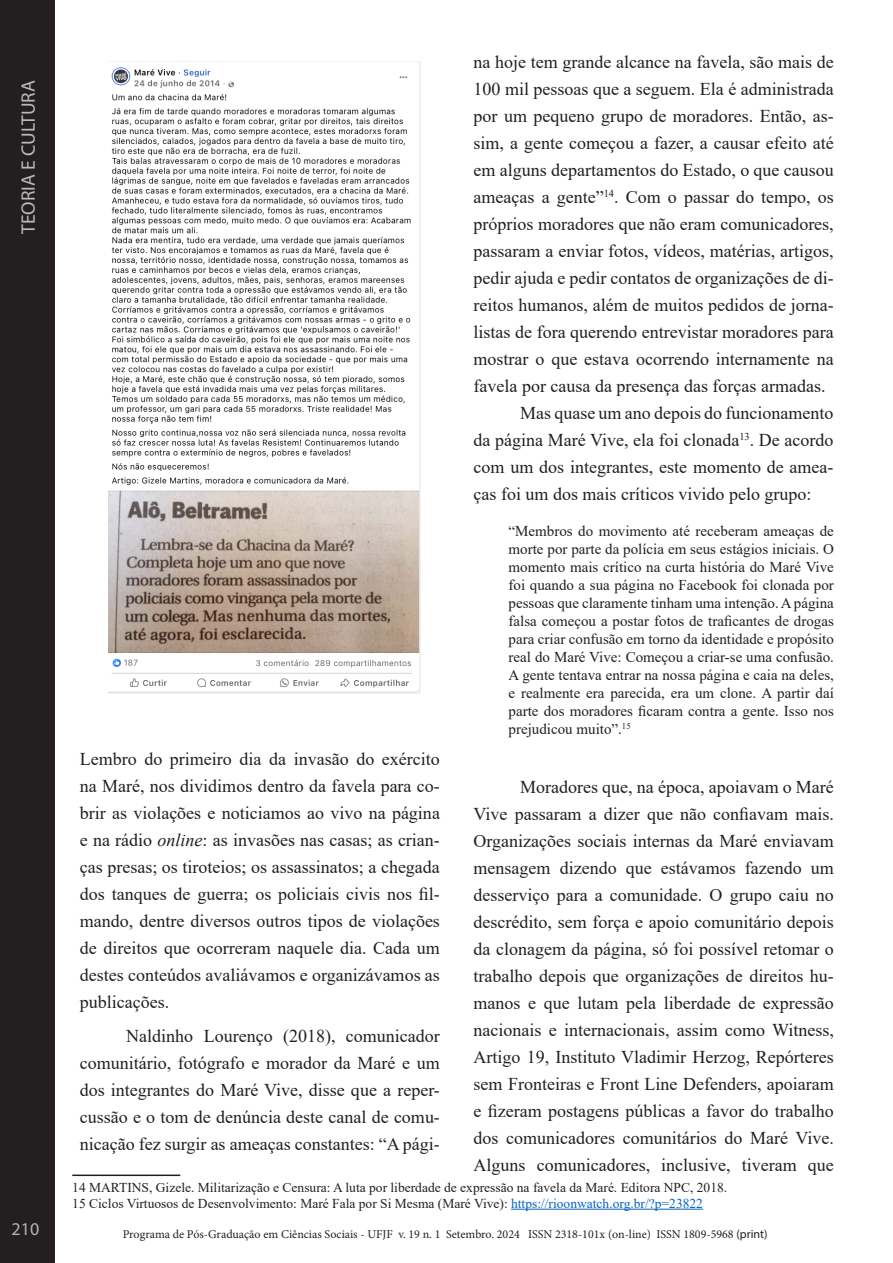
<style>
.page{position:relative;width:893px;height:1263px;background:#fff}
.page>*{position:absolute;margin:0;border:0;box-sizing:border-box;transform-origin:0 0}
.t1{font:19.5px "Myriad Pro";color:#bcbab6}
.t2{font:18px/27px "Times New Roman";color:#231f20;text-align:justify}
.t3{font:18px "Myriad Pro";color:#b5b2ad}
.t4{font:15px/18px "Times New Roman";color:#231f20;text-align:justify}
.t5{font:13.5px "Times New Roman";color:#231f20}
.t6{font:12px "Minion Pro";color:#231f20}
.s1{font-style:italic}
.s2{color:#0563c1}
.s3{font-family:"Myriad Pro"}
</style>
<div class="page">
<div style="left:0;top:0;width:54px;height:1263px;background:#231f20"></div>
<img style="left:108px;top:62px;width:313px;height:631px">
<hr style="left:72px;top:1174px;width:108px;height:2px;background:#231f20">
<hr style="left:511px;top:1209px;width:192px;height:1px;background:#0563c1">
<p class="t1" style="left:16px;top:234px;width:155px;rotate:-90deg">TEORIA E CULTURA</p>
<p class="t3" style="left:12px;top:1218px;width:29px">210</p>
<p class="t2" style="left:474px;top:48px;width:362px">na hoje tem grande alcance na favela, são mais de 100 mil pessoas que a seguem. Ela é administrada por um pequeno grupo de moradores. Então, as&shy;sim, a gente começou a fazer, a causar efeito até em alguns departamentos do Estado, o que causou ameaças a gente”<sup>14</sup>. Com o passar do tempo, os próprios moradores que não eram comunicadores, passaram a enviar fotos, vídeos, matérias, artigos, pedir ajuda e pedir contatos de organizações de di&shy;reitos humanos, além de muitos pedidos de jorna&shy;listas de fora querendo entrevistar moradores para mostrar o que estava ocorrendo internamente na favela por causa da presença das forças armadas.</p>
<p class="t2" style="left:474px;top:399px;width:361px;text-indent:46px">Mas quase um ano depois do funcionamento da página Maré Vive, ela foi clonada<sup>13</sup>. De acordo com um dos integrantes, este momento de amea&shy;ças foi um dos mais críticos vivido pelo grupo:</p>
<p class="t4" style="left:509px;top:521px;width:327px">“Membros do movimento até receberam ameaças de morte por parte da polícia em seus estágios iniciais. O momento mais crítico na curta história do Maré Vive foi quando a sua página no Facebook foi clonada por pessoas que claramente tinham uma intenção. A página falsa começou a postar fotos de traficantes de drogas para criar confusão em torno da identidade e propósito real do Maré Vive: Começou a criar-se uma confusão.<br>A gente tentava entrar na nossa página e caia na deles, e realmente era parecida, era um clone. A partir daí parte dos moradores ficaram contra a gente. Isso nos prejudicou muito”.<sup>15</sup></p>
<p class="t2" style="left:80px;top:745px;width:362px">Lembro do primeiro dia da invasão do exército na Maré, nos dividimos dentro da favela para co&shy;brir as violações e noticiamos ao vivo na página e na rádio <span class="s1">online</span>: as invasões nas casas; as crian&shy;ças presas; os tiroteios; os assassinatos; a chegada dos tanques de guerra; os policiais civis nos fil&shy;mando, dentre diversos outros tipos de violações de direitos que ocorreram naquele dia. Cada um destes conteúdos avaliávamos e organizávamos as publicações.</p>
<p class="t2" style="left:80px;top:1022px;width:362px;text-indent:47px">Naldinho Lourenço (2018), comunicador comunitário, fotógrafo e morador da Maré e um dos integrantes do Maré Vive, disse que a reper&shy;cussão e o tom de denúncia deste canal de comu&shy;nicação fez surgir as ameaças constantes: “A pági-</p>
<p class="t5" style="left:72px;top:1177px;width:656px">14 MARTINS, Gizele. Militarização e Censura: A luta por liberdade de expressão na favela da Maré. Editora NPC, 2018.</p>
<p class="t5" style="left:72px;top:1194px;width:632px">15 Ciclos Virtuosos de Desenvolvimento: Maré Fala por Si Mesma (Maré Vive): <span class="s2">https://rioonwatch.org.br/?p=23822</span></p>
<p class="t2" style="left:474px;top:773px;width:362px;text-indent:46px">Moradores que, na época, apoiavam o Maré Vive passaram a dizer que não confiavam mais.<br>Organizações sociais internas da Maré enviavam mensagem dizendo que estávamos fazendo um desserviço para a comunidade. O grupo caiu no descrédito, sem força e apoio comunitário depois da clonagem da página, só foi possível retomar o trabalho depois que organizações de direitos hu&shy;manos e que lutam pela liberdade de expressão nacionais e internacionais, assim como Witness, Artigo 19, Instituto Vladimir Herzog, Repórteres sem Fronteiras e Front Line Defenders, apoiaram e fizeram postagens públicas a favor do trabalho dos comunicadores comunitários do Maré Vive.<br>Alguns comunicadores, inclusive, tiveram que</p>
<p class="t6" style="left:123px;top:1226px;width:646px">Programa de Pós-Graduação em Ciências Sociais - UFJF v. 19 n. 1 Setembro. 2024 ISSN 2318-101x (on-line) ISSN 1809-5968 <span class="s3">(print)</span></p>
</div>
